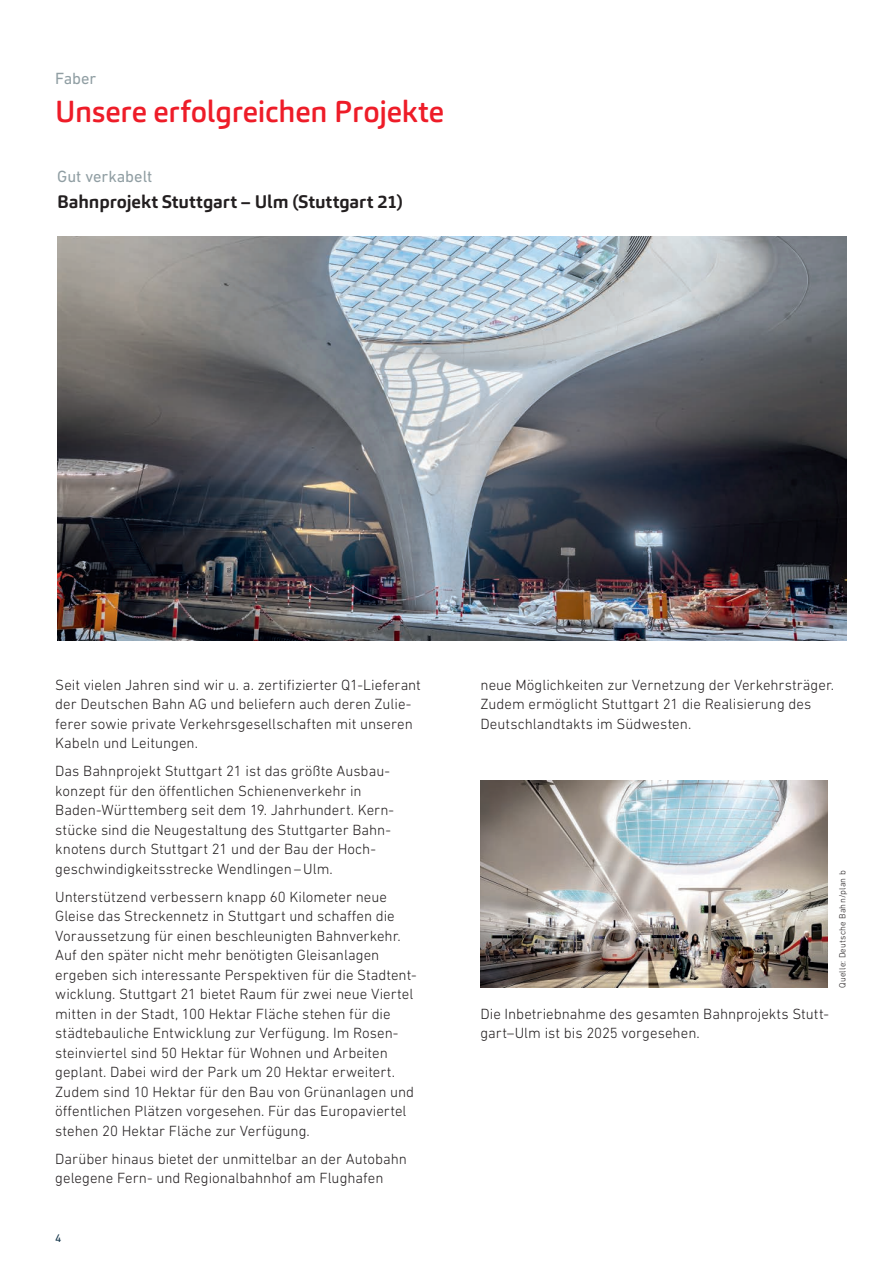
<style>
.page{position:relative;width:893px;height:1263px;background:#fff}
.page>*{position:absolute;margin:0;border:0;box-sizing:border-box;transform-origin:0 0}
.t1{font:500 30px "Carnas";letter-spacing:-.01em;color:#ee1c28}
.t2{font:700 18px "Carnas";color:#231f20}
.t3{font:16.5px "DIN Next W1 G";letter-spacing:-.005em;color:#909ea3}
.t4{font:300 15px/19.5px "DIN Next W1 G";color:#231f20}
.t5{font:11.25px "DIN Next W1 G";color:#0f3146}
.t6{font:300 9px "DIN Next W1 G";letter-spacing:.025em;color:#231f20}
</style>
<div class="page">
<img style="left:57px;top:237px;width:789px;height:403px">
<img style="left:480px;top:780px;width:348px;height:208px">
<p class="t3" style="left:55px;top:69px;width:43px">Faber</p>
<h1 class="t1" style="left:55px;top:92px;width:390px">Unsere erfolgreichen Projekte</h1>
<p class="t3" style="left:57px;top:167px;width:97px">Gut verkabelt</p>
<p class="t2" style="left:57px;top:190px;width:347px">Bahnprojekt Stuttgart – Ulm (Stuttgart 21)</p>
<p class="t4" style="left:55px;top:674px;width:367px">Seit vielen Jahren sind wir u. a. zertifizierter Q1-Lieferant der Deutschen Bahn AG und beliefern auch deren Zulie&shy;ferer sowie private Verkehrsgesellschaften mit unseren Kabeln und Leitungen.</p>
<p class="t4" style="left:55px;top:761px;width:340px">Das Bahnprojekt Stuttgart 21 ist das größte Ausbau&shy;konzept für den öffentlichen Schienenverkehr in Baden-Württemberg seit dem 19. Jahrhundert. Kern&shy;stücke sind die Neugestaltung des Stuttgarter Bahn&shy;knotens durch Stuttgart 21 und der Bau der Hoch&shy;geschwindigkeitsstrecke Wendlingen–Ulm.</p>
<p class="t4" style="left:55px;top:886px;width:363px">Unterstützend verbessern knapp 60 Kilometer neue Gleise das Streckennetz in Stuttgart und schaffen die Voraussetzung für einen beschleunigten Bahnverkehr.<br>Auf den später nicht mehr benötigten Gleisanlagen ergeben sich interessante Perspektiven für die Stadtent&shy;wicklung. Stuttgart 21 bietet Raum für zwei neue Viertel mitten in der Stadt, 100 Hektar Fläche stehen für die städtebauliche Entwicklung zur Verfügung. Im Rosen&shy;steinviertel sind 50 Hektar für Wohnen und Arbeiten geplant. Dabei wird der Park um 20 Hektar erweitert.<br>Zudem sind 10 Hektar für den Bau von Grünanlagen und öffentlichen Plätzen vorgesehen. Für das Europaviertel stehen 20 Hektar Fläche zur Verfügung.</p>
<p class="t4" style="left:55px;top:1148px;width:353px">Darüber hinaus bietet der unmittelbar an der Autobahn gelegene Fern- und Regionalbahnhof am Flughafen</p>
<p class="t5" style="left:55px;top:1231px;width:8px">4</p>
<p class="t4" style="left:480px;top:674px;width:355px">neue Möglichkeiten zur Vernetzung der Verkehrsträger.<br>Zudem ermöglicht Stuttgart 21 die Realisierung des<br>Deutschlandtakts im Südwesten.</p>
<p class="t4" style="left:480px;top:1003px;width:350px">Die Inbetriebnahme des gesamten Bahnprojekts Stutt&shy;gart–Ulm ist bis 2025 vorgesehen.</p>
<p class="t6" style="left:837px;top:988px;width:119px;rotate:-90deg">Quelle: Deutsche Bahn/plan b</p>
</div>
